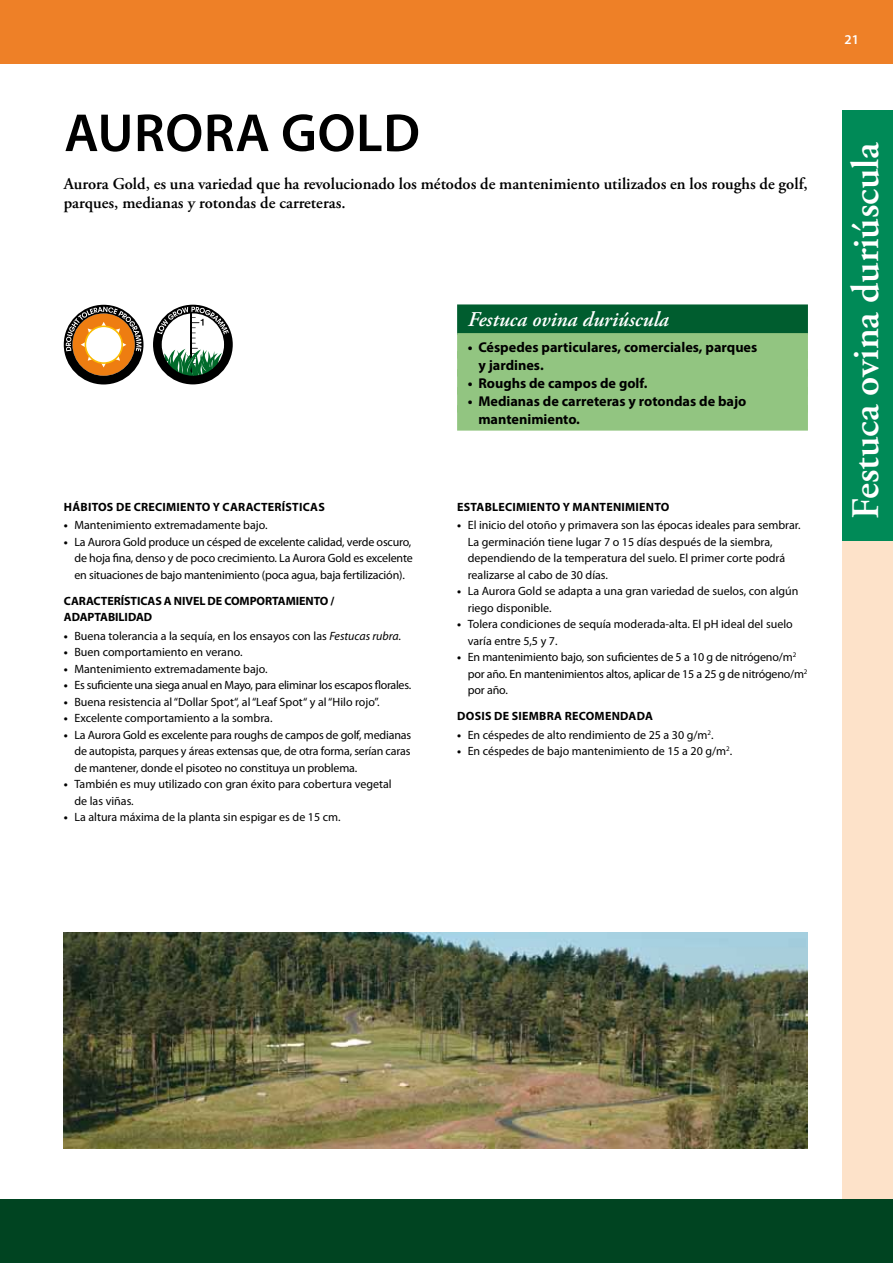
<style>
.page{position:relative;width:893px;height:1263px;background:#fff}
.page>*{position:absolute;margin:0;border:0;box-sizing:border-box;transform-origin:0 0}
.t1{font:600 54px "Myriad Pro";color:#000}
.t2{font:600 39px "Adobe Garamond Pro";letter-spacing:-.005em;color:#fff}
.t3{font:italic 600 21px "Adobe Garamond Pro";color:#fff}
.t4{font:600 16.5px/19.5px "Adobe Garamond Pro";color:#000}
.t5{font:700 14.25px/18px "Myriad Pro";color:#000}
.t6{font:600 13.5px "Myriad Pro";color:#fff}
.t7{font:12px/16.5px "Myriad Pro";color:#000}
.t8{font:700 12px "Myriad Pro";letter-spacing:.02em;color:#000}
.t9{font:12px "Myriad Pro";letter-spacing:-.025em;color:#000}
.s1{font-weight:700}
.s2{font-style:italic}
</style>
<div class="page">
<img style="left:64px;top:932px;width:744px;height:216px">
<div style="left:457px;top:304px;width:351px;height:31px;background:#005d2f"></div>
<div style="left:457px;top:333px;width:351px;height:26px;background:#92c581"></div>
<div style="left:457px;top:351px;width:351px;height:26px;background:#92c581"></div>
<div style="left:457px;top:369px;width:351px;height:26px;background:#92c581"></div>
<div style="left:457px;top:387px;width:351px;height:26px;background:#92c581"></div>
<div style="left:457px;top:405px;width:351px;height:26px;background:#92c581"></div>
<svg style="left:64px;top:305px;width:79px;height:79px"></svg>
<svg style="left:153px;top:305px;width:80px;height:79px"></svg>
<div style="left:842px;top:120px;width:51px;height:1143px;background:#fde2c9"></div>
<div style="left:0;top:0;width:893px;height:64px;background:#ee8027"></div>
<div style="left:842px;top:111px;width:51px;height:430px;background:#008a57"></div>
<div style="left:0;top:1199px;width:893px;height:64px;background:#004421"></div>
<h1 class="t1" style="left:64px;top:99px;width:101px">AURORAg</h1>
<h1 class="t1" style="left:317px;top:99px;width:104px">old</h1>
<h3 class="t4" style="left:64px;top:174px;width:745px">Aurora Gold, es una variedad que ha revolucionado los métodos de mantenimiento utilizados en los roughs de golf, parques, medianas y rotondas de carreteras.</h3>
<p class="t8" style="left:64px;top:499px;width:25px">Hábitosdecrecimientoycaracterísticas</p>
<p class="t7" style="left:64px;top:517px;width:205px"><span class="s1">•</span> Mantenimiento extremadamente bajo.</p>
<p class="t7" style="left:74px;top:533px;width:340px;text-align:justify;text-indent:-11px"><span class="s1">•</span> La Aurora Gold produce un césped de excelente calidad, verde oscuro, de hoja fina, denso y de poco crecimiento. La Aurora Gold es excelente en situaciones de bajo mantenimiento (poca agua, baja fertilización).</p>
<p class="t8" style="left:64px;top:593px;width:15px">Característicasanivelde</p>
<p class="t8" style="left:224px;top:593px;width:15px">Comportamiento</p>
<p class="t8" style="left:330px;top:593px;width:5px">/</p>
<p class="t8" style="left:64px;top:609px;width:16px">Adaptabilidad</p>
<p class="t7" style="left:64px;top:627px;width:339px"><span class="s1">•</span> Buena tolerancia a la sequía, en los ensayos con las <span class="s2">Festucas rubra.</span></p>
<p class="t7" style="left:64px;top:644px;width:180px"><span class="s1">•</span> Buen comportamiento en verano.</p>
<p class="t7" style="left:64px;top:660px;width:205px"><span class="s1">•</span> Mantenimiento extremadamente bajo.</p>
<p class="t9" style="left:64px;top:678px;width:349px"><span class="s1">•</span> Es suficiente una siega anual en Mayo, para eliminar los escapos florales.</p>
<p class="t7" style="left:64px;top:693px;width:317px"><span class="s1">•</span> Buena resistencia al “Dollar Spot“, al “Leaf Spot“ y al “Hilo rojo”.</p>
<p class="t7" style="left:64px;top:710px;width:210px"><span class="s1">•</span> Excelente comportamiento a la sombra.</p>
<p class="t7" style="left:74px;top:726px;width:338px;text-align:justify;text-indent:-11px"><span class="s1">•</span> La Aurora Gold es excelente para roughs de campos de golf, medianas de autopista, parques y áreas extensas que, de otra forma, serían caras de mantener, donde el pisoteo no constituya un problema.</p>
<p class="t7" style="left:74px;top:776px;width:319px;text-indent:-11px"><span class="s1">•</span> También es muy utilizado con gran éxito para cobertura vegetal de las viñas.</p>
<p class="t7" style="left:64px;top:809px;width:278px"><span class="s1">•</span> La altura máxima de la planta sin espigar es de 15 cm.</p>
<h3 class="t3" style="left:468px;top:307px;width:202px">Festuca ovina duriúscula</h3>
<p class="t5" style="left:478px;top:338px;width:280px;text-indent:-11px">• Céspedes particulares, comerciales, parques y jardines.</p>
<p class="t5" style="left:468px;top:374px;width:181px">• Roughs de campos de golf.</p>
<p class="t5" style="left:478px;top:392px;width:270px;text-indent:-11px">• Medianas de carreteras y rotondas de bajo mantenimiento.</p>
<p class="t8" style="left:457px;top:499px;width:112px">ESTABLECIMIENTO ymantenimiento</p>
<p class="t7" style="left:468px;top:517px;width:334px;text-indent:-11px"><span class="s1">•</span> El inicio del otoño y primavera son las épocas ideales para sembrar.<br>La germinación tiene lugar 7 o 15 días después de la siembra, dependiendo de la temperatura del suelo. El primer corte podrá realizarse al cabo de 30 días.</p>
<p class="t7" style="left:468px;top:583px;width:332px;text-indent:-11px"><span class="s1">•</span> La Aurora Gold se adapta a una gran variedad de suelos, con algún riego disponible.</p>
<p class="t7" style="left:468px;top:616px;width:327px;text-indent:-11px"><span class="s1">•</span> Tolera condiciones de sequía moderada-alta. El pH ideal del suelo varía entre 5,5 y 7.</p>
<p class="t7" style="left:468px;top:649px;width:341px;text-indent:-11px"><span class="s1">•</span> En mantenimiento bajo, son suficientes de 5 a 10 g de nitrógeno/m<sup>2 </sup>por año. En mantenimientos altos, aplicar de 15 a 25 g de nitrógeno/m<sup>2 </sup>por año.</p>
<p class="t8" style="left:457px;top:708px;width:114px">DOSIS DE SIEMBRA recomendada</p>
<p class="t7" style="left:457px;top:726px;width:258px"><span class="s1">•</span> En céspedes de alto rendimiento de 25 a 30 g/m<sup>2</sup>.</p>
<p class="t7" style="left:457px;top:743px;width:277px"><span class="s1">•</span> En céspedes de bajo mantenimiento de 15 a 20 g/m<sup>2</sup>.</p>
<p class="t6" style="left:844px;top:31px;width:16px">21</p>
<h2 class="t2" style="left:843px;top:519px;width:378px;rotate:-90deg">Festuca ovina duriúscula</h2>
</div>
